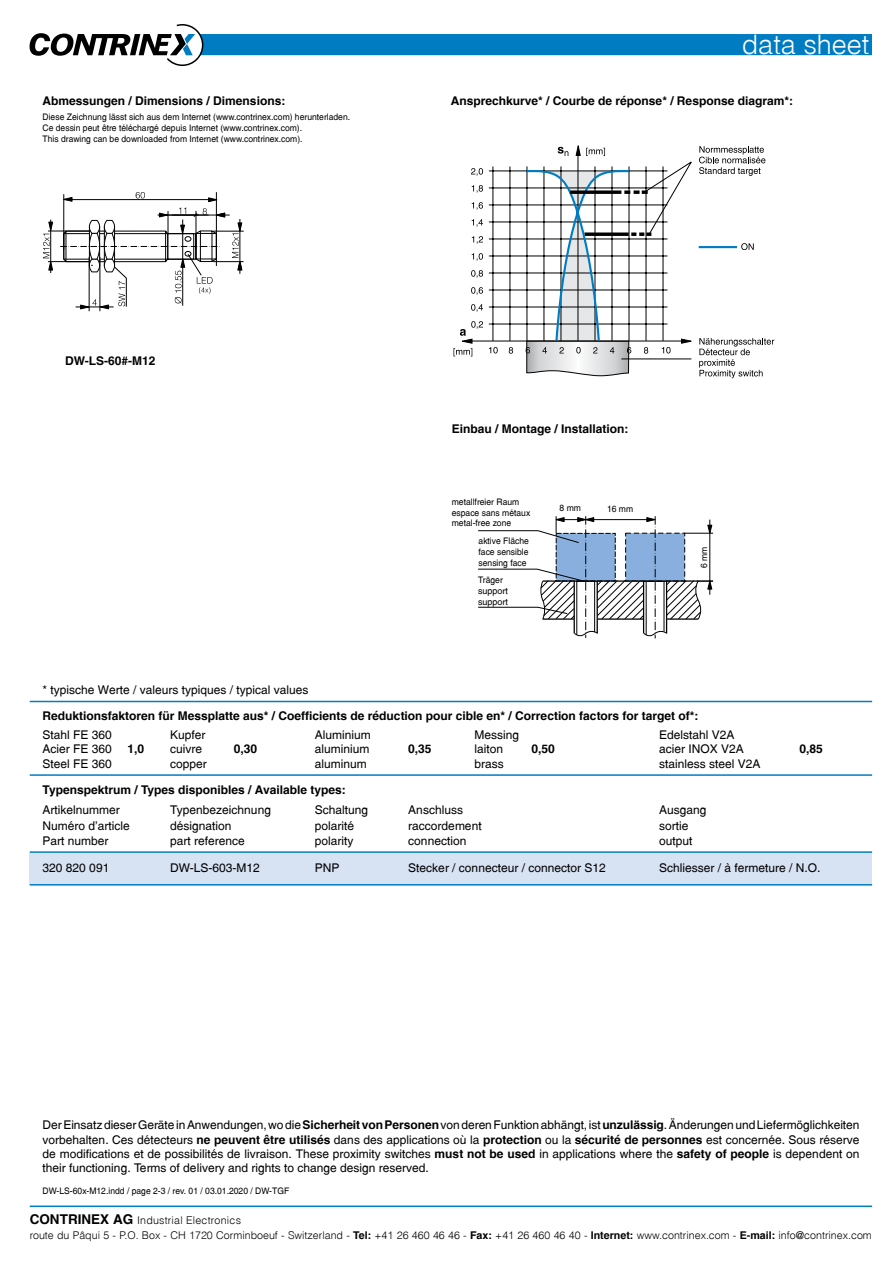
<style>
.page{position:relative;width:893px;height:1263px;background:#fff}
.page>*{position:absolute;margin:0;border:0;box-sizing:border-box;transform-origin:0 0}
.t1{font:27px "Switzerland Light Plain";color:#fff}
.t2{font:12px/14.4px "Switzerland Plain";color:#000;text-align:justify}
.t3{font:700 12px "Switzerland";color:#000}
.t4{font:10.65px/14.4px "Switzerland Light Plain";color:#000}
.t5{font:9px/10.8px "Switzerland Plain";color:#000;scale:.95 1}
.s1{font-family:"Switzerland";font-weight:700}
.s2{font-family:"Switzerland";font-weight:700;font-size:13.5px}
</style>
<div class="page">
<hr style="left:30px;top:701px;width:842px;height:1px;background:#007cc3">
<hr style="left:30px;top:774px;width:842px;height:2px;background:#007cc3">
<hr style="left:30px;top:1205px;width:842px;height:2px;background:#007cc3">
<div style="left:30px;top:853px;width:842px;height:31px;background:#d7e2f3"></div>
<hr style="left:30px;top:884px;width:842px;height:1px;background:#007cc3">
<hr style="left:30px;top:851px;width:842px;height:2px;background:#007cc3">
<svg style="left:30px;top:24px;width:841px;height:42px"></svg>
<svg style="left:699px;top:338px;width:75px;height:40px"></svg>
<svg style="left:699px;top:146px;width:66px;height:30px"></svg>
<svg style="left:509px;top:347px;width:4px;height:7px"></svg>
<svg style="left:471px;top:304px;width:12px;height:8px"></svg>
<svg style="left:471px;top:270px;width:12px;height:8px"></svg>
<svg style="left:472px;top:253px;width:11px;height:8px"></svg>
<svg style="left:471px;top:287px;width:12px;height:8px"></svg>
<svg style="left:472px;top:236px;width:11px;height:8px"></svg>
<svg style="left:472px;top:219px;width:11px;height:8px"></svg>
<svg style="left:472px;top:202px;width:11px;height:8px"></svg>
<svg style="left:472px;top:185px;width:11px;height:8px"></svg>
<svg style="left:471px;top:168px;width:12px;height:8px"></svg>
<hr style="left:489px;top:324px;width:178px;height:1px;background:#000">
<hr style="left:489px;top:307px;width:178px;height:1px;background:#000">
<hr style="left:489px;top:290px;width:178px;height:1px;background:#000">
<hr style="left:489px;top:273px;width:178px;height:1px;background:#000">
<hr style="left:489px;top:256px;width:178px;height:1px;background:#000">
<hr style="left:489px;top:239px;width:178px;height:1px;background:#000">
<hr style="left:489px;top:222px;width:178px;height:1px;background:#000">
<hr style="left:489px;top:205px;width:178px;height:1px;background:#000">
<hr style="left:489px;top:188px;width:178px;height:1px;background:#000">
<hr style="left:489px;top:171px;width:178px;height:1px;background:#000">
<hr style="left:510px;top:166px;width:1px;height:175px;background:#000">
<hr style="left:493px;top:166px;width:1px;height:175px;background:#000">
<hr style="left:699px;top:246px;width:38px;height:2px;background:#007cc3">
<svg style="left:741px;top:243px;width:13px;height:7px"></svg>
<svg style="left:489px;top:347px;width:9px;height:6px"></svg>
<svg style="left:453px;top:321px;width:30px;height:35px"></svg>
<hr style="left:472px;top:341px;width:213px;height:1px;background:#000">
<svg style="left:524px;top:145px;width:168px;height:231px"></svg>
<hr style="left:213px;top:261px;width:31px;height:1px;background:#000">
<hr style="left:213px;top:231px;width:31px;height:1px;background:#000">
<hr style="left:50px;top:220px;width:1px;height:53px;background:#000">
<hr style="left:89px;top:257px;width:1px;height:54px;background:#000">
<hr style="left:100px;top:257px;width:1px;height:54px;background:#000">
<svg style="left:43px;top:222px;width:10px;height:48px"></svg>
<hr style="left:48px;top:261px;width:43px;height:1px;background:#000">
<hr style="left:48px;top:231px;width:43px;height:1px;background:#000">
<svg style="left:60px;top:192px;width:182px;height:117px"></svg>
<svg style="left:478px;top:516px;width:235px;height:122px"></svg>
<h1 class="t1" style="left:742px;top:28px;width:129px">data sheet</h1>
<p class="t3" style="left:43px;top:93px;width:244px">Abmessungen / Dimensions / Dimensions:</p>
<p class="t3" style="left:451px;top:93px;width:344px">Ansprechkurve* / Courbe de réponse* / Response diagram*:</p>
<p class="t5" style="left:43px;top:111px;width:325px">Diese Zeichnung lässt sich aus dem Internet (www.contrinex.com) herunterladen.<br>Ce dessin peut être téléchargé depuis Internet (www.contrinex.com).<br>This drawing can be downloaded from Internet (www.contrinex.com).</p>
<p class="t3" style="left:65px;top:353px;width:92px">DW-LS-60#-M12</p>
<p class="t2" style="left:43px;top:683px;width:267px">* typische Werte / valeurs typiques / typical values</p>
<p class="t3" style="left:452px;top:421px;width:178px">Einbau / Montage / Installation:</p>
<p class="t5" style="left:452px;top:496px;width:84px">metallfreier Raum espace sans métaux metal-free zone</p>
<p class="t5" style="left:479px;top:535px;width:55px;text-align:justify">aktive Fläche face sensible sensing face</p>
<p class="t5" style="left:478px;top:574px;width:33px">Träger support support</p>
<p class="t5" style="left:560px;top:503px;width:24px">8 mm</p>
<p class="t5" style="left:607px;top:503px;width:29px">16 mm</p>
<p class="t5" style="left:699px;top:568px;width:24px;rotate:-90deg">6 mm</p>
<p class="t3" style="left:43px;top:709px;width:657px">Reduktionsfaktoren für Messplatte aus* / Coefficients de réduction pour cible en* / Correction factors for target of*:</p>
<p class="t2" style="left:43px;top:727px;width:71px">Stahl FE 360</p>
<p class="t2" style="left:170px;top:727px;width:37px">Kupfer</p>
<p class="t2" style="left:315px;top:727px;width:58px">Aluminium</p>
<p class="t2" style="left:475px;top:727px;width:46px">Messing</p>
<p class="t2" style="left:659px;top:727px;width:77px">Edelstahl V2A</p>
<p class="t2" style="left:43px;top:742px;width:71px">Acier FE 360</p>
<p class="t3" style="left:128px;top:742px;width:18px">1,0</p>
<p class="t2" style="left:170px;top:742px;width:34px">cuivre</p>
<p class="t3" style="left:234px;top:742px;width:25px">0,30</p>
<p class="t2" style="left:315px;top:742px;width:56px">aluminium</p>
<p class="t3" style="left:408px;top:742px;width:25px">0,35</p>
<p class="t2" style="left:475px;top:742px;width:30px">laiton</p>
<p class="t3" style="left:532px;top:742px;width:25px">0,50</p>
<p class="t2" style="left:659px;top:742px;width:86px">acier INOX V2A</p>
<p class="t3" style="left:799px;top:742px;width:25px">0,85</p>
<p class="t2" style="left:43px;top:756px;width:71px">Steel FE 360</p>
<p class="t2" style="left:170px;top:756px;width:38px">copper</p>
<p class="t2" style="left:315px;top:756px;width:54px">aluminum</p>
<p class="t2" style="left:475px;top:756px;width:31px">brass</p>
<p class="t2" style="left:659px;top:756px;width:103px">stainless steel V2A</p>
<p class="t3" style="left:43px;top:782px;width:305px">Typenspektrum / Types disponibles / Available types:</p>
<p class="t2" style="left:43px;top:802px;width:79px">Artikelnummer</p>
<p class="t2" style="left:170px;top:802px;width:102px">Typenbezeichnung</p>
<p class="t2" style="left:315px;top:802px;width:55px">Schaltung</p>
<p class="t2" style="left:408px;top:802px;width:56px">Anschluss</p>
<p class="t2" style="left:659px;top:802px;width:49px">Ausgang</p>
<p class="t2" style="left:43px;top:818px;width:89px">Numéro d'article</p>
<p class="t2" style="left:170px;top:818px;width:63px">désignation</p>
<p class="t2" style="left:315px;top:818px;width:41px">polarité</p>
<p class="t2" style="left:408px;top:818px;width:75px">raccordement</p>
<p class="t2" style="left:659px;top:818px;width:31px">sortie</p>
<p class="t2" style="left:43px;top:834px;width:68px">Part number</p>
<p class="t2" style="left:170px;top:834px;width:76px">part reference</p>
<p class="t2" style="left:315px;top:834px;width:40px">polarity</p>
<p class="t2" style="left:408px;top:834px;width:60px">connection</p>
<p class="t2" style="left:659px;top:834px;width:35px">output</p>
<p class="t2" style="left:43px;top:860px;width:68px">320 820 091</p>
<p class="t2" style="left:170px;top:860px;width:91px">DW-LS-603-M12</p>
<p class="t2" style="left:315px;top:860px;width:26px">PNP</p>
<p class="t2" style="left:408px;top:860px;width:199px">Stecker / connecteur / connector S12</p>
<p class="t2" style="left:659px;top:860px;width:163px">Schliesser / à fermeture / N.O.</p>
<p class="t2" style="left:43px;top:1118px;width:818px">Der Einsatz dieser Geräte in Anwendungen, wo die <span class="s1">Sicherheit von Personen</span> von deren Funktion abhängt, ist <span class="s1">unzulässig</span>. Änderungen und Liefermöglichkeiten vorbehalten. Ces détecteurs <span class="s1">ne peuvent être utilisés</span> dans des applications où la <span class="s1">protection</span> ou la <span class="s1">sécurité de personnes</span> est concernée. Sous réserve de modifications et de possibilités de livraison. These proximity switches <span class="s1">must not be used</span> in applications where the <span class="s1">safety of people</span> is dependent on their functioning. Terms of delivery and rights to change design reserved.</p>
<p class="t4" style="left:30px;top:1213px;width:843px"><span class="s2">CONTRINEX AG</span> Industrial Electronics<br>route du Pâqui 5 - P.O. Box - CH 1720 Corminboeuf - Switzerland - <span class="s1">Tel:</span> +41 26 460 46 46 - <span class="s1">Fax:</span> +41 26 460 46 40 - <span class="s1">Internet:</span> www.contrinex.com - <span class="s1">E-mail:</span> info@contrinex.com</p>
<p class="t5" style="left:43px;top:1185px;width:261px">DW-LS-60x-M12.indd / page 2-3 / rev. 01 / 03.01.2020 / DW-TGF</p>
</div>
